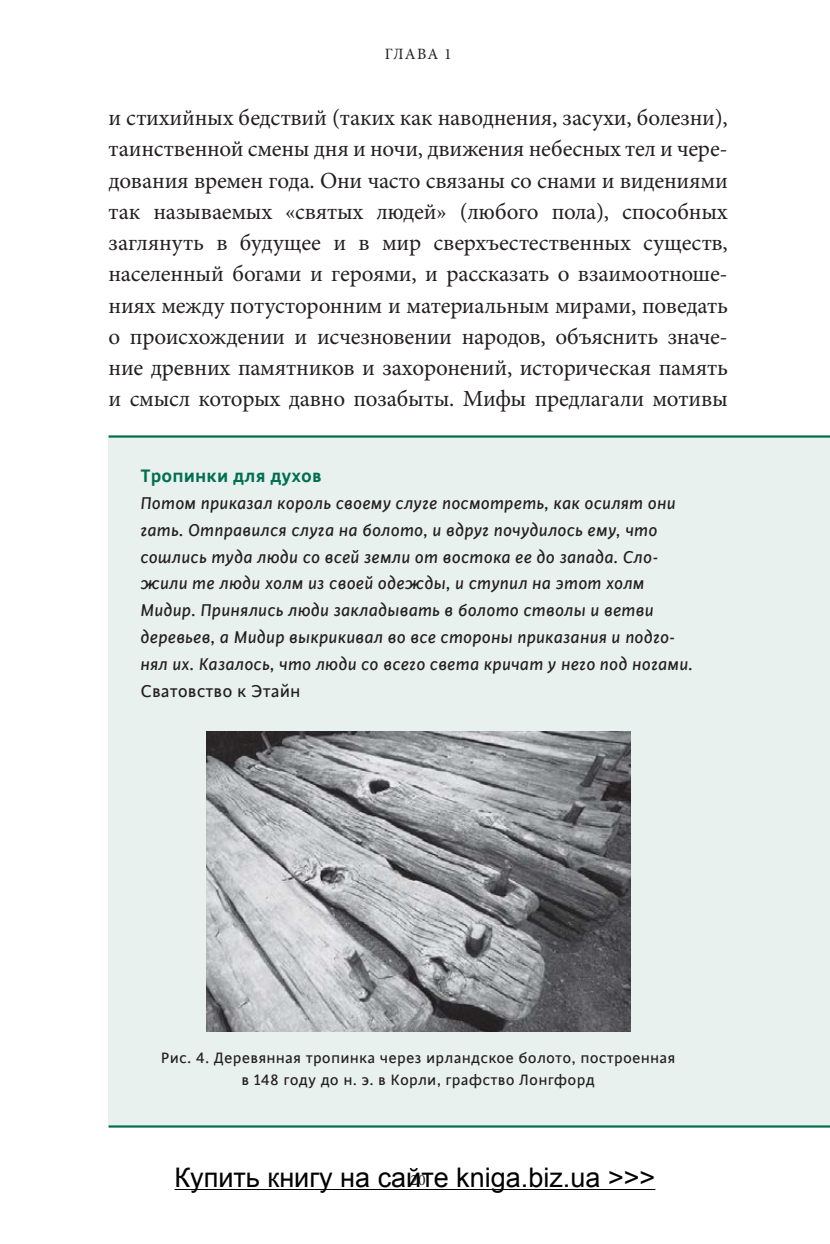
<style>
.page{position:relative;width:830px;height:1244px;background:#fff}
.page>*{position:absolute;margin:0;border:0;box-sizing:border-box;transform-origin:0 0}
.t1{font:27px "Arial";color:#000}
.t2{font:22.95px/31.3px "Minion Pro";letter-spacing:-.01em;color:#231f20;text-align:justify}
.t3{font:600 20.25px "Cinta";letter-spacing:.005em;color:#006f51}
.t4{font:italic 19.12px/26.8px "Cinta";color:#231f20}
.t5{font:19.12px "Cinta";color:#231f20}
.t6{font:16.88px/22.1px "Cinta";letter-spacing:.01em;color:#231f20;text-align:center}
.t7{font:15.75px "Minion Pro";color:#231f20}
</style>
<div class="page">
<div style="left:108px;top:438px;width:721px;height:687px;background:#e9f1ee"></div>
<hr style="left:829px;top:438px;width:1px;height:687px;background:#e9f1ee">
<hr style="left:108px;top:435px;width:721px;height:3px;background:#006f51">
<img style="left:206px;top:732px;width:423px;height:299px">
<hr style="left:108px;top:1125px;width:721px;height:2px;background:#006f51">
<hr style="left:174px;top:1189px;width:481px;height:1px;background:#000">
<p class="t7" style="left:384px;top:44px;width:13px">Глава</p>
<p class="t7" style="left:444px;top:44px;width:9px">1</p>
<p class="t2" style="left:108px;top:102px;width:620px">и стихийных бедствий (таких как наводнения, засухи, болезни), таинственной смены дня и ночи, движения небесных тел и чере&shy;дования времен года. Они часто связаны со снами и видениями так называемых «святых людей» (любого пола), способных заглянуть в будущее и в мир сверхъестественных существ, населенный богами и героями, и рассказать о взаимоотноше&shy;ниях между потусторонним и материальным мирами, поведать о происхождении и исчезновении народов, объяснить значе&shy;ние древних памятников и захоронений, историческая память и смысл которых давно позабыты. Мифы предлагали мотивы</p>
<p class="t3" style="left:140px;top:464px;width:182px">Тропинки для духов</p>
<p class="t4" style="left:140px;top:490px;width:554px">Потом приказал король своему слуге посмотреть, как осилят они гать. Отправился слуга на болото, и вдруг почудилось ему, что сошлись туда люди со всей земли от востока ее до запада. Сло&shy;жили те люди холм из своей одежды, и ступил на этот холм Мидир. Принялись люди закладывать в болото стволы и ветви деревьев, а Мидир выкрикивал во все стороны приказания и подго&shy;нял их. Казалось, что люди со всего света кричат у него под ногами.</p>
<p class="t5" style="left:140px;top:680px;width:162px">Сватовство к Этайн</p>
<p class="t6" style="left:161px;top:1047px;width:516px">Рис. 4. Деревянная тропинка через ирландское болото, построенная в 148 году до н. э. в Корли, графство Лонгфорд</p>
<p class="t1" style="left:174px;top:1160px;width:482px">Купить книгу на сайте kniga.biz.ua &gt;&gt;&gt;</p>
<p class="t7" style="left:410px;top:1169px;width:17px">20</p>
</div>
